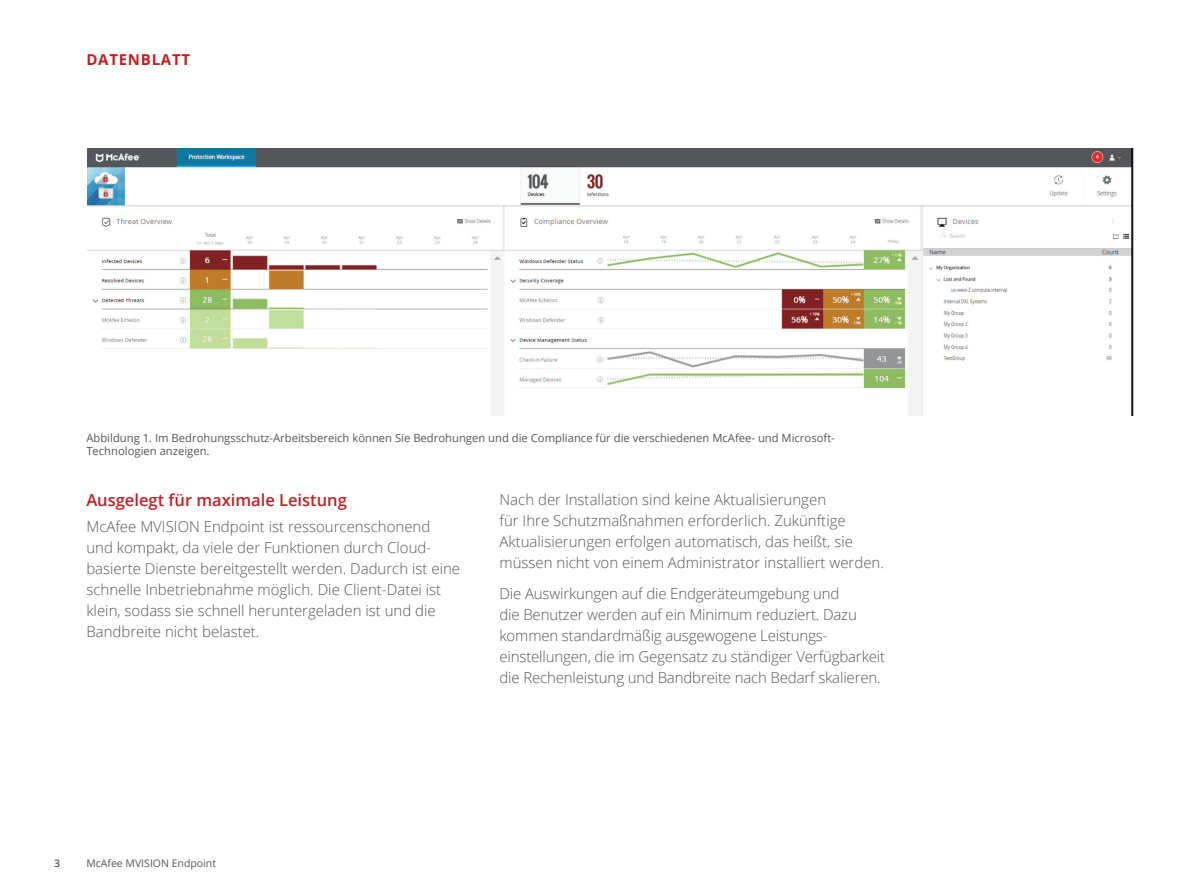
<style>
.page{position:relative;width:1188px;height:891px;background:#fff}
.page>*{position:absolute;margin:0;border:0;box-sizing:border-box;transform-origin:0 0}
.t1{font:600 16.5px "Open Sans";color:#c02025}
.t2{font:300 15px/21px "Open Sans";color:#53565a}
.t3{font:700 15px "Open Sans";letter-spacing:.05em;color:#c02025}
.t4{font:11.25px/13.5px "Open Sans";color:#53565a}
.t5{font:10.5px "Open Sans";color:#53565a}
.t6{font:600 10.5px "Open Sans";color:#53565a}
</style>
<div class="page">
<img style="left:87px;top:148px;width:1046px;height:267px">
<p class="t3" style="left:86px;top:49px;width:105px">DATENBLATT</p>
<p class="t4" style="left:86px;top:431px;width:749px">Abbildung 1. Im Bedrohungsschutz-Arbeitsbereich können Sie Bedrohungen und die Compliance für die verschiedenen McAfee- und Microsoft-<br>Technologien anzeigen.</p>
<p class="t1" style="left:86px;top:488px;width:262px">Ausgelegt für maximale Leistung</p>
<p class="t2" style="left:86px;top:516px;width:375px">McAfee MVISION Endpoint ist ressourcenschonend und kompakt, da viele der Funktionen durch Cloud&shy;basierte Dienste bereitgestellt werden. Dadurch ist eine schnelle Inbetriebnahme möglich. Die Client-Datei ist klein, sodass sie schnell heruntergeladen ist und die Bandbreite nicht belastet.</p>
<p class="t2" style="left:500px;top:488px;width:386px">Nach der Installation sind keine Aktualisierungen<br>für Ihre Schutzmaßnahmen erforderlich. Zukünftige Aktualisierungen erfolgen automatisch, das heißt, sie müssen nicht von einem Administrator installiert werden.</p>
<p class="t2" style="left:500px;top:583px;width:387px">Die Auswirkungen auf die Endgeräteumgebung und<br>die Benutzer werden auf ein Minimum reduziert. Dazu kommen standardmäßig ausgewogene Leistungs&shy;einstellungen, die im Gegensatz zu ständiger Verfügbarkeit die Rechenleistung und Bandbreite nach Bedarf skalieren.</p>
<p class="t6" style="left:54px;top:856px;width:7px">3</p>
<p class="t5" style="left:86px;top:856px;width:131px">McAfee MVISION Endpoint</p>
</div>
